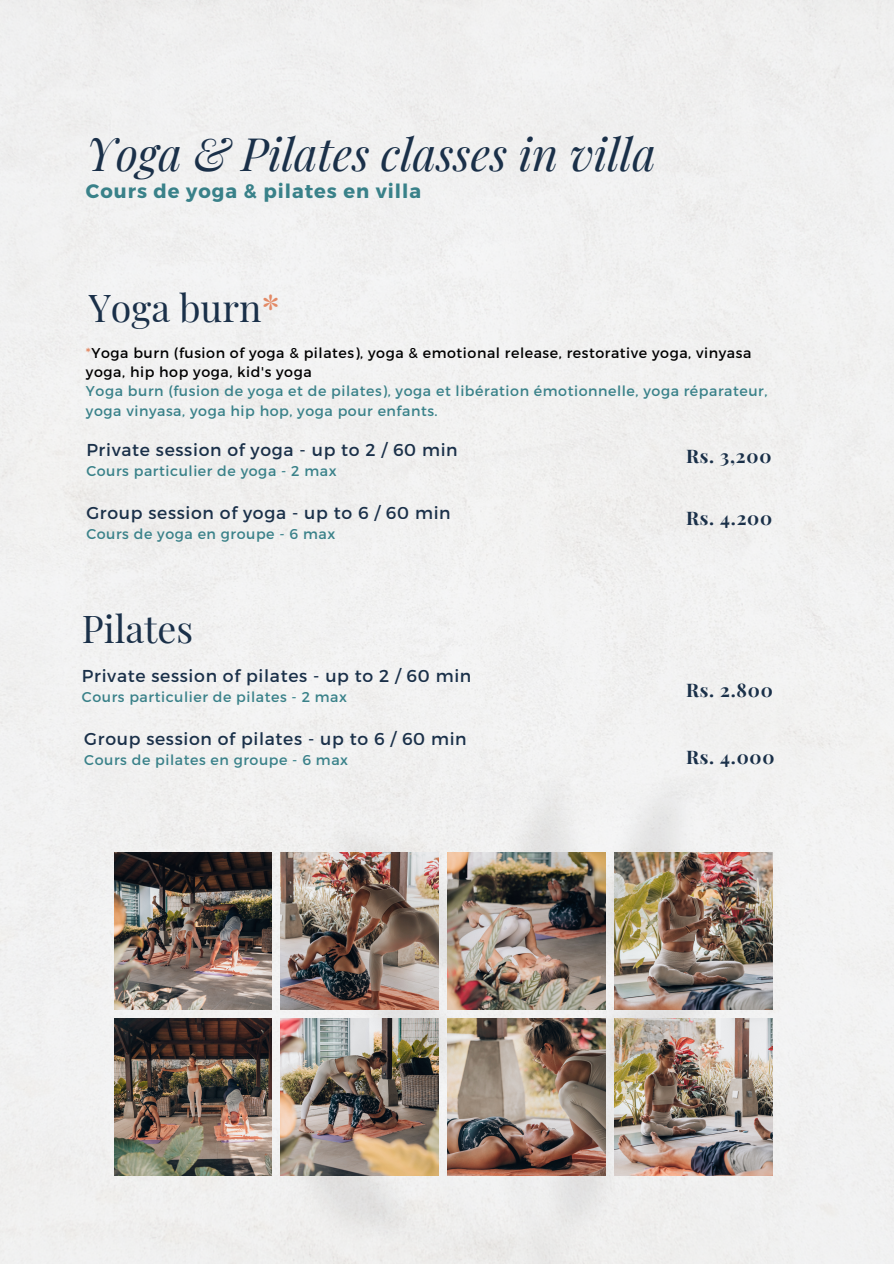
<style>
.page{position:relative;width:894px;height:1264px;background:#fff}
.page>*{position:absolute;margin:0;border:0;box-sizing:border-box;transform-origin:0 0}
.t1{font:italic 45px "Playfair Display";color:#1a3049}
.t2{font:37.5px "Playfair Display";color:#1a3049}
.t3{font:700 19.5px "Montserrat";letter-spacing:.05em;color:#398189}
.t4{font:700 18.75px "Playfair Display";letter-spacing:.04em;color:#1a3049}
.t5{font:17.25px "Montserrat";letter-spacing:.04em;color:#1a3049}
.t6{font:14.25px/19.2px "Montserrat";letter-spacing:.04em;color:#398189}
.t7{font:14.25px/19.2px "Montserrat";letter-spacing:.04em;color:#000}
.s1{color:#e38a66}
</style>
<div class="page">
<div style="left:0;top:0;width:893px;height:1263px;background:#f1f1f0"></div>
<img style="left:114px;top:852px;width:150px;height:157px">
<img style="left:748px;top:852px;width:23px;height:157px">
<img style="left:114px;top:1018px;width:150px;height:157px">
<img style="left:748px;top:1018px;width:23px;height:157px">
<img style="left:264px;top:778px;width:484px;height:485px">
<p class="t1" style="left:86px;top:122px;width:571px">Yoga &amp; Pilates classes in villa</p>
<p class="t3" style="left:86px;top:178px;width:336px">Cours de yoga &amp; pilates en villa</p>
<p class="t2" style="left:89px;top:281px;width:193px">Yoga burn<span class="s1">*</span></p>
<p class="t7" style="left:86px;top:343px;width:666px"><span class="s1">*</span>Yoga burn (fusion of yoga &amp; pilates), yoga &amp; emotional release, restorative yoga, vinyasa yoga, hip hop yoga, kid's yoga</p>
<p class="t6" style="left:86px;top:381px;width:682px">Yoga burn (fusion de yoga et de pilates), yoga et libération émotionnelle, yoga réparateur, yoga vinyasa, yoga hip hop, yoga pour enfants.</p>
<p class="t5" style="left:86px;top:438px;width:373px">Private session of yoga - up to 2 / 60 min</p>
<p class="t6" style="left:86px;top:460px;width:252px">Cours particulier de yoga - 2 max</p>
<p class="t5" style="left:86px;top:501px;width:366px">Group session of yoga - up to 6 / 60 min</p>
<p class="t6" style="left:86px;top:524px;width:250px">Cours de yoga en groupe - 6 max</p>
<p class="t4" style="left:686px;top:443px;width:87px">Rs. 3,200</p>
<p class="t4" style="left:686px;top:504px;width:87px">Rs. 4.200</p>
<p class="t2" style="left:82px;top:602px;width:113px">Pilates</p>
<p class="t5" style="left:82px;top:664px;width:391px">Private session of pilates - up to 2 / 60 min</p>
<p class="t6" style="left:82px;top:686px;width:266px">Cours particulier de pilates - 2 max</p>
<p class="t5" style="left:84px;top:727px;width:384px">Group session of pilates - up to 6 / 60 min</p>
<p class="t6" style="left:84px;top:750px;width:265px">Cours de pilates en groupe - 6 max</p>
<p class="t4" style="left:686px;top:677px;width:88px">Rs. 2.800</p>
<p class="t4" style="left:686px;top:743px;width:90px">Rs. 4.000</p>
</div>
